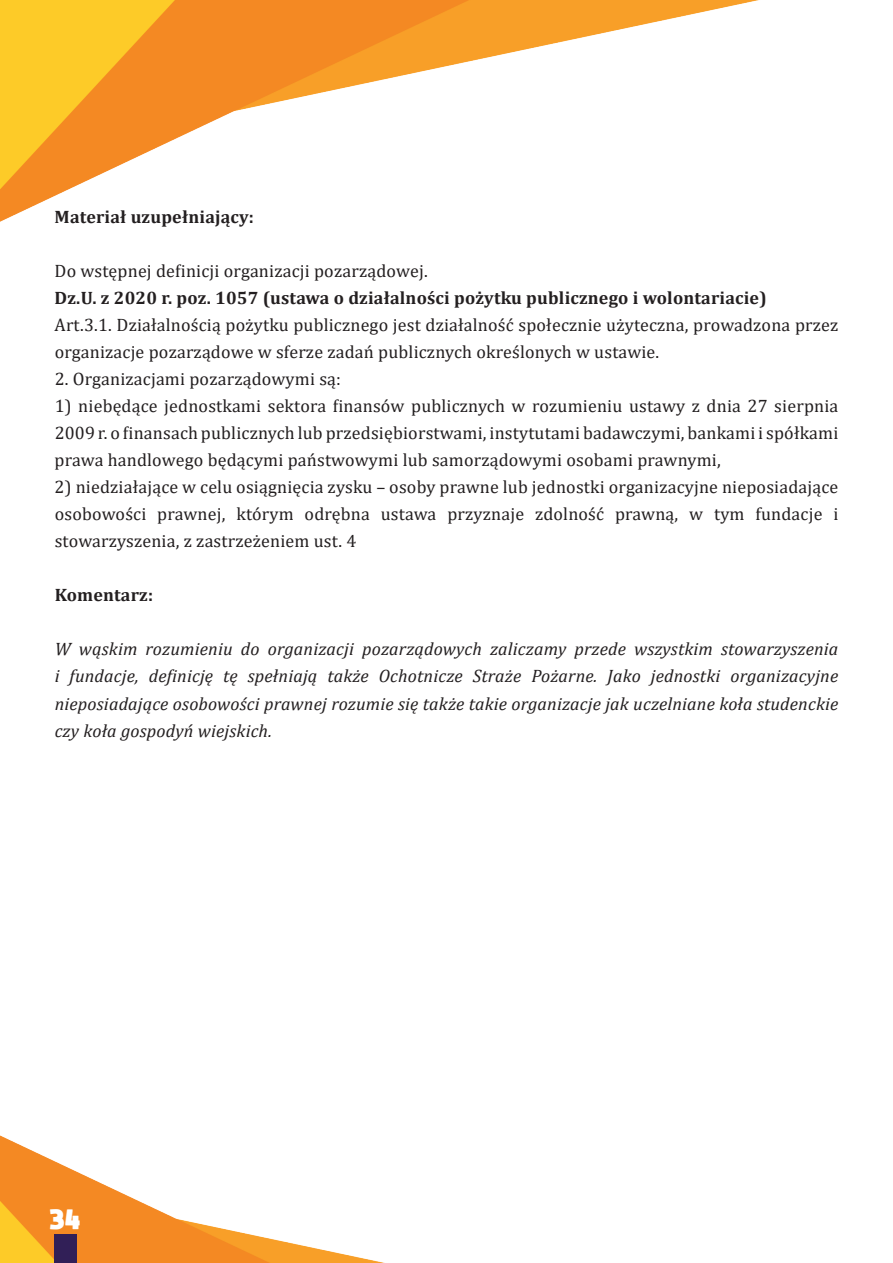
<style>
.page{position:relative;width:893px;height:1263px;background:#fff}
.page>*{position:absolute;margin:0;border:0;box-sizing:border-box;transform-origin:0 0}
.t1{font:800 19.5px "moon get";color:#fff}
.t2{font:18px/27px "Cambria";letter-spacing:.01em;color:#231f20;text-align:justify}
.t3{font:italic 18px/27px "Cambria";letter-spacing:.01em;color:#231f20;text-align:justify}
.t4{font:700 18px "Cambria";letter-spacing:.01em;color:#231f20}
</style>
<div class="page">
<img style="left:0;top:0;width:759px;height:1263px">
<div style="left:54px;top:1234px;width:22px;height:29px;background:#311f57"></div>
<p class="t4" style="left:55px;top:205px;width:201px">Materiał uzupełniający:</p>
<p class="t2" style="left:55px;top:258px;width:375px">Do wstępnej definicji organizacji pozarządowej.</p>
<p class="t4" style="left:55px;top:286px;width:714px">Dz.U. z 2020 r. poz. 1057 (ustawa o działalności pożytku publicznego i wolontariacie)</p>
<p class="t2" style="left:55px;top:312px;width:785px">Art.3.1. Działalnością pożytku publicznego jest działalność społecznie użyteczna, prowadzona przez organizacje pozarządowe w sferze zadań publicznych określonych w ustawie.</p>
<p class="t2" style="left:55px;top:366px;width:288px">2. Organizacjami pozarządowymi są:</p>
<p class="t2" style="left:55px;top:393px;width:785px">1) niebędące jednostkami sektora finansów publicznych w rozumieniu ustawy z dnia 27 sierpnia 2009 r. o finansach publicznych lub przedsiębiorstwami, instytutami badawczymi, bankami i spółkami prawa handlowego będącymi państwowymi lub samorządowymi osobami prawnymi,</p>
<p class="t2" style="left:55px;top:474px;width:785px">2) niedziałające w celu osiągnięcia zysku – osoby prawne lub jednostki organizacyjne nieposiadające osobowości prawnej, którym odrębna ustawa przyznaje zdolność prawną, w tym fundacje i stowarzyszenia, z zastrzeżeniem ust. 4</p>
<p class="t4" style="left:55px;top:583px;width:100px">Komentarz:</p>
<p class="t3" style="left:55px;top:635px;width:785px">W wąskim rozumieniu do organizacji pozarządowych zaliczamy przede wszystkim stowarzyszenia i fundacje, definicję tę spełniają także Ochotnicze Straże Pożarne. Jako jednostki organizacyjne nieposiadające osobowości prawnej rozumie się także takie organizacje jak uczelniane koła studenckie czy koła gospodyń wiejskich.</p>
<p class="t1" style="left:50px;top:1206px;width:32px">34</p>
</div>
